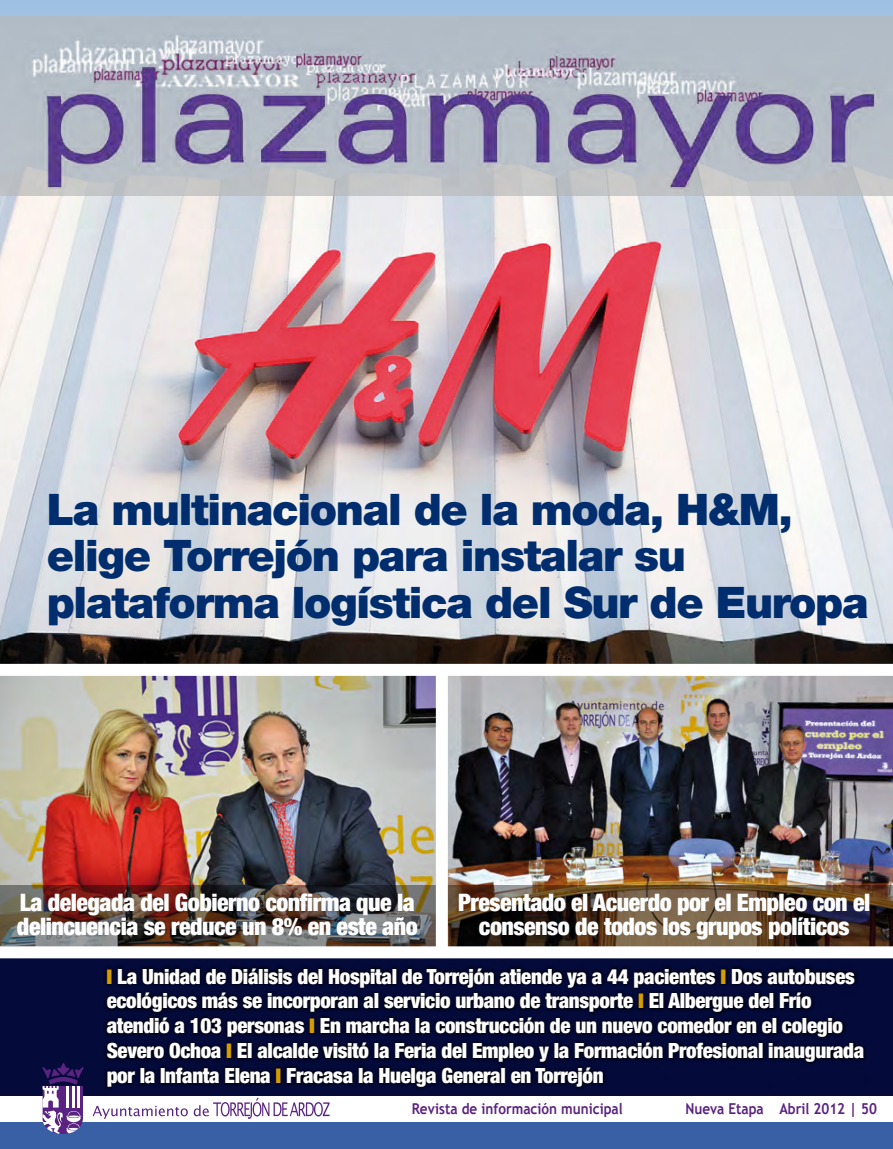
<style>
.page{position:relative;width:893px;height:1149px;background:#fff}
.page>*{position:absolute;margin:0;border:0;box-sizing:border-box;transform-origin:0 0}
.t1{font:900 43.5px/46.5px "Helvetica Neue";letter-spacing:-.03em;color:#002d6d}
.t2{font:900 condensed 24px/24px "Helvetica Neue";letter-spacing:-.02em;color:#fff}
.t3{font:900 condensed 21px/24.8px "Helvetica Neue";letter-spacing:-.015em;color:#fff}
.t4{font:700 15px "Trebuchet MS";color:#5a2381;scale:.9 1}
.s1{color:#d49d00}
</style>
<div class="page">
<img style="left:0;top:0;width:893px;height:663px">
<div style="left:0;top:1075px;width:893px;height:73px;background:#395fa5"></div>
<div style="left:0;top:952px;width:893px;height:155px;background:#040a3a"></div>
<div style="left:0;top:1095px;width:893px;height:25px;background:#fff"></div>
<svg style="left:93px;top:1105px;width:95px;height:13px"></svg>
<svg style="left:194px;top:1097px;width:136px;height:21px"></svg>
<svg style="left:42px;top:1063px;width:42px;height:70px"></svg>
<div style="left:103px;top:963px;width:764px;height:126px;background:#000;opacity:.75"></div>
<img style="left:0;top:675px;width:436px;height:209px">
<img style="left:448px;top:675px;width:445px;height:209px">
<img style="left:0;top:16px;width:893px;height:180px">
<img style="left:0;top:884px;width:436px;height:62px">
<img style="left:448px;top:884px;width:445px;height:62px">
<div style="left:0;top:946px;width:893px;height:12px;background:#fff"></div>
<h1 class="t1" style="left:47px;top:485px;width:823px">La multinacional de la moda, H&amp;M, elige Torrejón para instalar su plataforma logística del Sur de Europa</h1>
<p class="t2" style="left:17px;top:889px;width:402px">La delegada del Gobierno confirma que la delincuencia se reduce un 8% en este año</p>
<p class="t2" style="left:458px;top:889px;width:414px;text-align:center">Presentado el Acuerdo por el Empleo con el consenso de todos los grupos políticos</p>
<p class="t3" style="left:107px;top:963px;width:759px"><span class="s1">❙</span> La Unidad de Diálisis del Hospital de Torrejón atiende ya a 44 pacientes <span class="s1">❙</span> Dos autobuses ecológicos más se incorporan al servicio urbano de transporte <span class="s1">❙</span> El Albergue del Frío atendió a 103 personas <span class="s1">❙</span> En marcha la construcción de un nuevo comedor en el colegio Severo Ochoa <span class="s1">❙</span> El alcalde visitó la Feria del Empleo y la Formación Profesional inaugurada por la Infanta Elena <span class="s1">❙</span> Fracasa la Huelga General en Torrejón</p>
<p class="t4" style="left:412px;top:1098px;width:236px">Revista de información municipal</p>
<p class="t4" style="left:685px;top:1098px;width:214px">Nueva Etapa Abril 2012 | 50</p>
</div>
